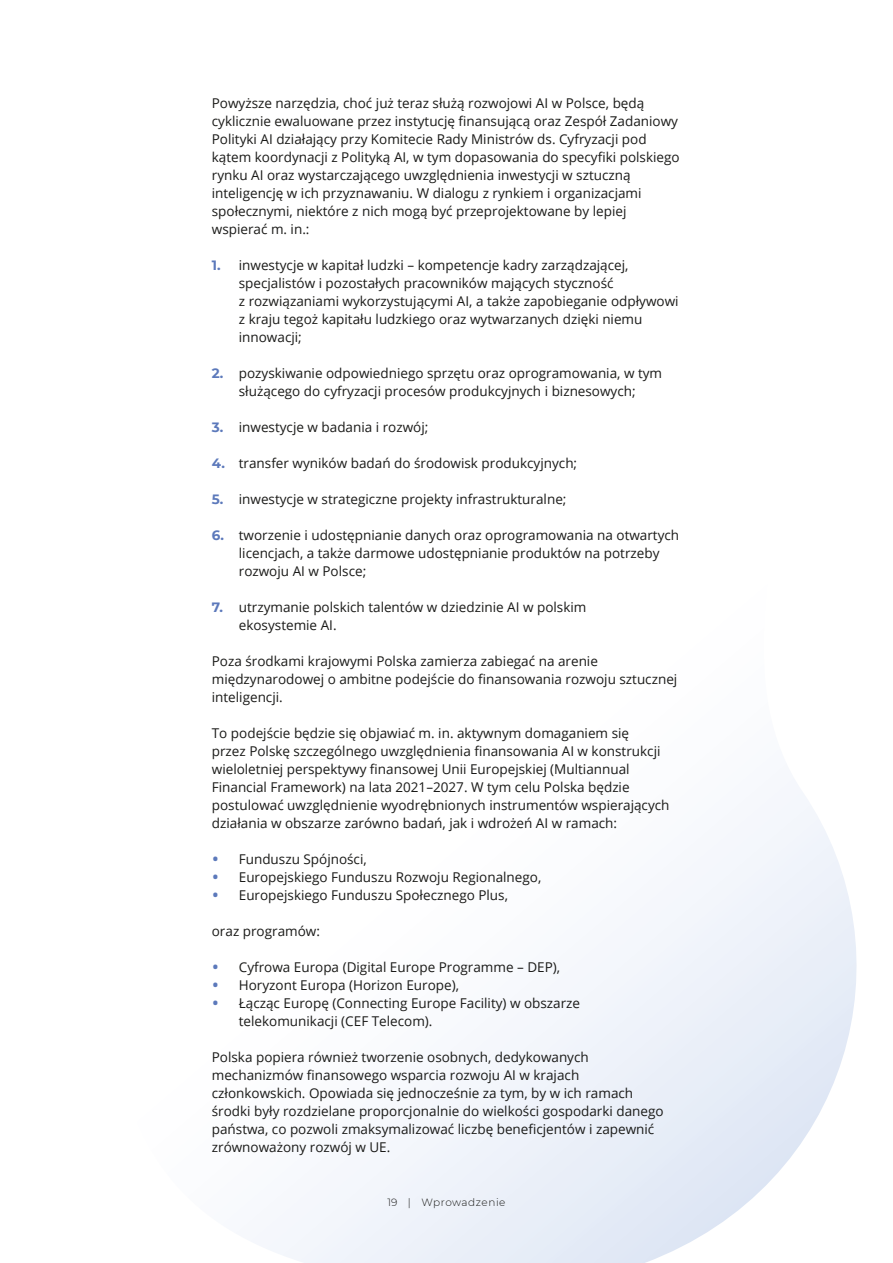
<style>
.page{position:relative;width:893px;height:1263px;background:#fff}
.page>*{position:absolute;margin:0;border:0;box-sizing:border-box;transform-origin:0 0}
.Body_Text_9_12_pt{font:13.5px/18px "Open Sans";color:#1a1a18}
.Body_Text_numb{font:13.5px/18px "Open Sans";color:#1a1a18}
.Body_Text_Bullets{font:13.5px/18px "Open Sans";color:#1a1a18}
.t1{font:300 10.5px "Montserrat";letter-spacing:.045em;color:#1a1a18}
.s1{font-family:"Montserrat";font-weight:700;color:#5c79bb}
.s2{font-size:19.5px;color:#5c79bb}
</style>
<div class="page">
<svg style="left:266px;top:792px;width:591px;height:471px"></svg>
<p class="Body_Text_9_12_pt" style="left:212px;top:94px;width:469px">Powyższe narzędzia, choć już teraz służą rozwojowi AI w Polsce, będą cyklicznie ewaluowane przez instytucję finansującą oraz Zespół Zadaniowy Polityki AI działający przy Komitecie Rady Ministrów ds. Cyfryzacji pod kątem koordynacji z Polityką AI, w tym dopasowania do specyfiki polskiego rynku AI oraz wystarczającego uwzględnienia inwestycji w sztuczną inteligencję w ich przyznawaniu. W dialogu z rynkiem i organizacjami społecznymi, niektóre z nich mogą być przeprojektowane by lepiej wspierać m. in.:</p>
<p class="Body_Text_numb" style="left:239px;top:256px;width:441px;text-indent:-27px"><span class="s1">1.</span> inwestycje w kapitał ludzki – kompetencje kadry zarządzającej, specjalistów i pozostałych pracowników mających styczność<br>z rozwiązaniami wykorzystującymi AI, a także zapobieganie odpływowi z kraju tegoż kapitału ludzkiego oraz wytwarzanych dzięki niemu innowacji;</p>
<p class="Body_Text_numb" style="left:212px;top:364px;width:452px;text-align:center"><span class="s1">2.</span> pozyskiwanie odpowiedniego sprzętu oraz oprogramowania, w tym służącego do cyfryzacji procesów produkcyjnych i biznesowych;</p>
<p class="Body_Text_numb" style="left:212px;top:418px;width:218px"><span class="s1">3.</span> inwestycje w badania i rozwój;</p>
<p class="Body_Text_numb" style="left:212px;top:454px;width:367px"><span class="s1">4.</span> transfer wyników badań do środowisk produkcyjnych;</p>
<p class="Body_Text_numb" style="left:212px;top:490px;width:356px"><span class="s1">5.</span> inwestycje w strategiczne projekty infrastrukturalne;</p>
<p class="Body_Text_numb" style="left:239px;top:526px;width:442px;text-indent:-27px"><span class="s1">6.</span> tworzenie i udostępnianie danych oraz oprogramowania na otwartych licencjach, a także darmowe udostępnianie produktów na potrzeby rozwoju AI w Polsce;</p>
<p class="Body_Text_numb" style="left:239px;top:598px;width:349px;text-indent:-27px"><span class="s1">7.</span> utrzymanie polskich talentów w dziedzinie AI w polskim ekosystemie AI.</p>
<p class="Body_Text_9_12_pt" style="left:212px;top:652px;width:467px">Poza środkami krajowymi Polska zamierza zabiegać na arenie międzynarodowej o ambitne podejście do finansowania rozwoju sztucznej inteligencji.</p>
<p class="Body_Text_9_12_pt" style="left:212px;top:724px;width:459px">To podejście będzie się objawiać m. in. aktywnym domaganiem się<br>przez Polskę szczególnego uwzględnienia finansowania AI w konstrukcji wieloletniej perspektywy finansowej Unii Europejskiej (Multiannual Financial Framework) na lata 2021–2027. W tym celu Polska będzie postulować uwzględnienie wyodrębnionych instrumentów wspierających działania w obszarze zarówno badań, jak i wdrożeń AI w ramach:</p>
<p class="Body_Text_Bullets" style="left:212px;top:850px;width:156px"><span class="s2">•</span> Funduszu Spójności,</p>
<p class="Body_Text_Bullets" style="left:212px;top:868px;width:331px"><span class="s2">•</span> Europejskiego Funduszu Rozwoju Regionalnego,</p>
<p class="Body_Text_Bullets" style="left:212px;top:886px;width:298px"><span class="s2">•</span> Europejskiego Funduszu Społecznego Plus,</p>
<p class="Body_Text_9_12_pt" style="left:212px;top:922px;width:110px">oraz programów:</p>
<p class="Body_Text_Bullets" style="left:212px;top:958px;width:350px"><span class="s2">•</span> Cyfrowa Europa (Digital Europe Programme – DEP),</p>
<p class="Body_Text_Bullets" style="left:212px;top:976px;width:249px"><span class="s2">•</span> Horyzont Europa (Horizon Europe),</p>
<p class="Body_Text_Bullets" style="left:239px;top:994px;width:343px;text-indent:-27px"><span class="s2">•</span> Łącząc Europę (Connecting Europe Facility) w obszarze telekomunikacji (CEF Telecom).</p>
<p class="Body_Text_9_12_pt" style="left:212px;top:1048px;width:453px">Polska popiera również tworzenie osobnych, dedykowanych mechanizmów finansowego wsparcia rozwoju AI w krajach członkowskich. Opowiada się jednocześnie za tym, by w ich ramach środki były rozdzielane proporcjonalnie do wielkości gospodarki danego państwa, co pozwoli zmaksymalizować liczbę beneficjentów i zapewnić zrównoważony rozwój w UE.</p>
<p class="t1" style="left:387px;top:1195px;width:120px">19 | Wprowadzenie</p>
</div>
